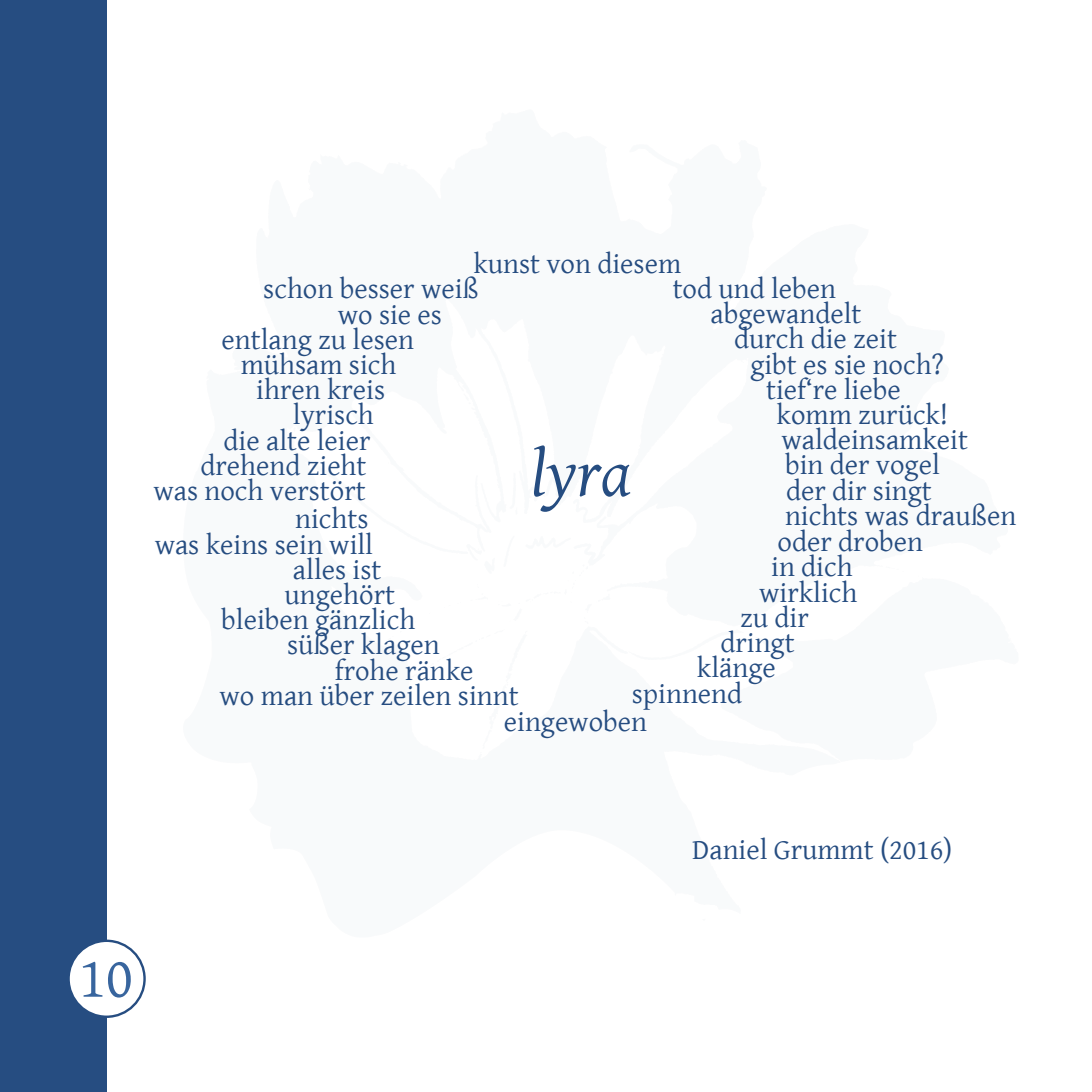
<style>
.page{position:relative;width:1092px;height:1092px;background:#fff}
.page>*{position:absolute;margin:0;border:0;box-sizing:border-box;transform-origin:0 0}
.t1{font:italic 67.25px "Gentium Basic";color:#264d81}
.t2{font:57.75px "Gentium Basic";color:#38659e}
.t3{font:28.75px "Gentium Basic";color:#264d81}
</style>
<div class="page">
<div style="left:0;top:0;width:107px;height:1091px;background:#264d81"></div>
<div style="left:69px;top:940px;width:75px;height:76px;background:#fff;border-radius:50%"></div>
<div style="left:67px;top:939px;width:79px;height:78px;border:2px solid #264d81;border-radius:50%"></div>
<p class="t3" style="left:473px;top:242px;width:209px">kunst von diesem</p>
<p class="t3" style="left:672px;top:267px;width:165px">tod und leben</p>
<p class="t3" style="left:263px;top:268px;width:217px">schon besser weiß</p>
<p class="t3" style="left:338px;top:293px;width:106px">wo sie es</p>
<p class="t3" style="left:221px;top:318px;width:194px">entlang zu lesen</p>
<p class="t3" style="left:241px;top:343px;width:157px">mühsam sich</p>
<p class="t3" style="left:256px;top:368px;width:130px">ihren kreis</p>
<p class="t3" style="left:293px;top:394px;width:82px">lyrisch</p>
<p class="t3" style="left:224px;top:419px;width:148px">die alte leier</p>
<p class="t3" style="left:200px;top:444px;width:167px">drehend zieht</p>
<p class="t3" style="left:153px;top:469px;width:214px">was noch verstört</p>
<p class="t3" style="left:295px;top:498px;width:75px">nichts</p>
<p class="t3" style="left:155px;top:523px;width:220px">was keins sein will</p>
<p class="t3" style="left:293px;top:548px;width:90px">alles ist</p>
<p class="t3" style="left:284px;top:573px;width:112px">ungehört</p>
<p class="t3" style="left:221px;top:598px;width:195px">bleiben gänzlich</p>
<p class="t3" style="left:287px;top:624px;width:154px">süßer klagen</p>
<p class="t3" style="left:335px;top:649px;width:140px">frohe ränke</p>
<p class="t3" style="left:219px;top:674px;width:300px">wo man über zeilen sinnt</p>
<p class="t3" style="left:504px;top:700px;width:145px">eingewoben</p>
<p class="t3" style="left:710px;top:292px;width:152px">abgewandelt</p>
<p class="t3" style="left:734px;top:318px;width:164px">durch die zeit</p>
<p class="t3" style="left:750px;top:343px;width:195px">gibt es sie noch?</p>
<p class="t3" style="left:766px;top:368px;width:136px">tief‘re liebe</p>
<p class="t3" style="left:776px;top:393px;width:173px">komm zurück!</p>
<p class="t3" style="left:781px;top:418px;width:188px">waldeinsamkeit</p>
<h1 class="t1" style="left:530px;top:424px;width:102px">lyra</h1>
<p class="t3" style="left:785px;top:444px;width:156px">bin der vogel</p>
<p class="t3" style="left:786px;top:469px;width:147px">der dir singt</p>
<p class="t3" style="left:785px;top:494px;width:233px">nichts was draußen</p>
<p class="t3" style="left:777px;top:520px;width:147px">oder droben</p>
<p class="t3" style="left:771px;top:546px;width:83px">in dich</p>
<p class="t3" style="left:759px;top:571px;width:100px">wirklich</p>
<p class="t3" style="left:740px;top:596px;width:70px">zu dir</p>
<p class="t3" style="left:720px;top:621px;width:76px">dringt</p>
<p class="t3" style="left:697px;top:646px;width:80px">klänge</p>
<p class="t3" style="left:631px;top:672px;width:112px">spinnend</p>
<h2 class="t2" style="left:79px;top:935px;width:56px">10</h2>
<p class="t3" style="left:692px;top:828px;width:261px">Daniel Grummt (2016)</p>
</div>
